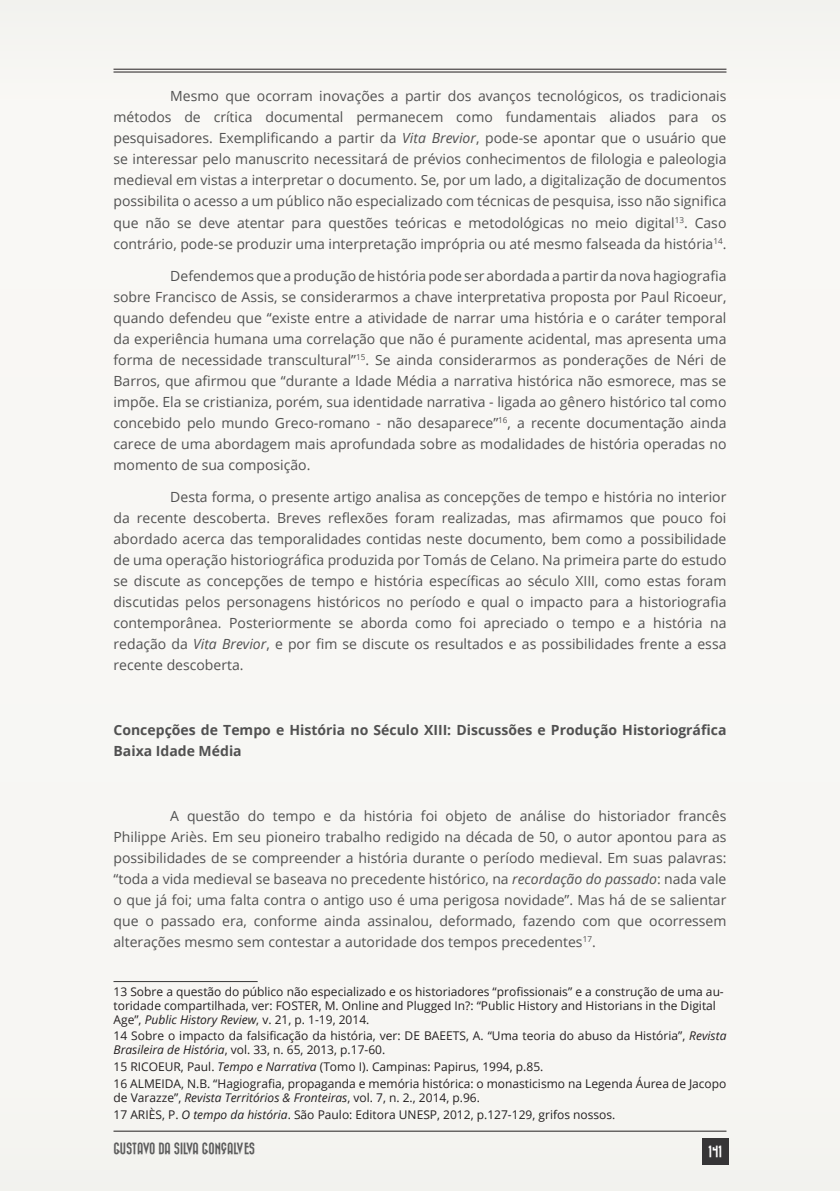
<style>
.page{position:relative;width:840px;height:1191px;background:#fff}
.page>*{position:absolute;margin:0;border:0;box-sizing:border-box;transform-origin:0 0}
.TEXTO{font:14px/21px "Open Sans";color:#515151;text-align:justify}
.TEXTO-2{font:700 14px/21px "Open Sans";color:#515151}
.t1{font:12px/14px "Open Sans";color:#231f20}
.t2{font:12px "Bazar";letter-spacing:-.03em;color:#5d5d5d}
.t3{font:12px "Bazar";color:#fff}
.s1{font-style:italic}
</style>
<div class="page">
<div style="left:0;top:0;width:839px;height:1190px;background:#f8f7f4"></div>
<hr style="left:113px;top:69px;width:613px;height:1px;background:#231f20">
<hr style="left:113px;top:72px;width:613px;height:1px;background:#231f20">
<hr style="left:113px;top:1130px;width:613px;height:1px;background:#231f20">
<div style="left:701px;top:1138px;width:27px;height:27px;background:#363536"></div>
<hr style="left:113px;top:981px;width:144px;height:1px;background:#363536">
<p class="TEXTO" style="left:113px;top:85px;width:614px;text-indent:57px">Mesmo que ocorram inovações a partir dos avanços tecnológicos, os tradicionais métodos de crítica documental permanecem como fundamentais aliados para os pesquisadores. Exemplificando a partir da <span class="s1">Vita Brevior</span>, pode-se apontar que o usuário que se interessar pelo manuscrito necessitará de prévios conhecimentos de filologia e paleologia medieval em vistas a interpretar o documento. Se, por um lado, a digitalização de documentos possibilita o acesso a um público não especializado com técnicas de pesquisa, isso não significa que não se deve atentar para questões teóricas e metodológicas no meio digital<sup>13</sup>. Caso contrário, pode-se produzir uma interpretação imprópria ou até mesmo falseada da história<sup>14</sup>.</p>
<p class="TEXTO" style="left:113px;top:265px;width:614px;text-indent:57px">Defendemos que a produção de história pode ser abordada a partir da nova hagiografia sobre Francisco de Assis, se considerarmos a chave interpretativa proposta por Paul Ricoeur, quando defendeu que “existe entre a atividade de narrar uma história e o caráter temporal da experiência humana uma correlação que não é puramente acidental, mas apresenta uma forma de necessidade transcultural”<sup>15</sup>. Se ainda considerarmos as ponderações de Néri de Barros, que afirmou que “durante a Idade Média a narrativa histórica não esmorece, mas se impõe. Ela se cristianiza, porém, sua identidade narrativa - ligada ao gênero histórico tal como concebido pelo mundo Greco-romano - não desaparece”<sup>16</sup>, a recente documentação ainda carece de uma abordagem mais aprofundada sobre as modalidades de história operadas no momento de sua composição.</p>
<p class="TEXTO" style="left:113px;top:486px;width:614px;text-indent:57px">Desta forma, o presente artigo analisa as concepções de tempo e história no interior da recente descoberta. Breves reflexões foram realizadas, mas afirmamos que pouco foi abordado acerca das temporalidades contidas neste documento, bem como a possibilidade de uma operação historiográfica produzida por Tomás de Celano. Na primeira parte do estudo se discute as concepções de tempo e história específicas ao século XIII, como estas foram discutidas pelos personagens históricos no período e qual o impacto para a historiografia contemporânea. Posteriormente se aborda como foi apreciado o tempo e a história na redação da <span class="s1">Vita Brevior</span>, e por fim se discute os resultados e as possibilidades frente a essa recente descoberta.</p>
<p class="TEXTO-2" style="left:113px;top:719px;width:614px">Concepções de Tempo e História no Século XIII: Discussões e Produção Historiográfica<br>Baixa Idade Média</p>
<p class="TEXTO" style="left:113px;top:805px;width:614px;text-indent:57px">A questão do tempo e da história foi objeto de análise do historiador francês Philippe Ariès. Em seu pioneiro trabalho redigido na década de 50, o autor apontou para as possibilidades de se compreender a história durante o período medieval. Em suas palavras: “toda a vida medieval se baseava no precedente histórico, na <span class="s1">recordação do passado</span>: nada vale o que já foi; uma falta contra o antigo uso é uma perigosa novidade”. Mas há de se salientar que o passado era, conforme ainda assinalou, deformado, fazendo com que ocorressem alterações mesmo sem contestar a autoridade dos tempos precedentes<sup>17</sup>.</p>
<p class="t1" style="left:113px;top:984px;width:611px">13 Sobre a questão do público não especializado e os historiadores “profissionais” e a construção de uma au&shy;toridade compartilhada, ver: FOSTER, M. Online and Plugged In?: “Public History and Historians in the Digital<br>Age”, <span class="s1">Public History Review</span>, v. 21, p. 1-19, 2014.</p>
<p class="t1" style="left:113px;top:1028px;width:614px">14 Sobre o impacto da falsificação da história, ver: DE BAEETS, A. “Uma teoria do abuso da História”, <span class="s1">Revista<br>Brasileira de História</span>, vol. 33, n. 65, 2013, p.17-60.</p>
<p class="t1" style="left:113px;top:1059px;width:431px">15 RICOEUR, Paul. <span class="s1">Tempo e Narrativa</span> (Tomo I). Campinas: Papirus, 1994, p.85.</p>
<p class="t1" style="left:113px;top:1076px;width:614px">16 ALMEIDA, N.B. “Hagiografia, propaganda e memória histórica: o monasticismo na Legenda Áurea de Jacopo de Varazze”, <span class="s1">Revista Territórios &amp; Fronteiras</span>, vol. 7, n. 2., 2014, p.96.</p>
<p class="t1" style="left:113px;top:1107px;width:503px">17 ARIÈS, P. <span class="s1">O tempo da história</span>. São Paulo: Editora UNESP, 2012, p.127-129, grifos nossos.</p>
<p class="t2" style="left:113px;top:1142px;width:143px">GUSTAVO DA SILVA GONÇALVES</p>
<p class="t3" style="left:707px;top:1145px;width:16px">141</p>
</div>
